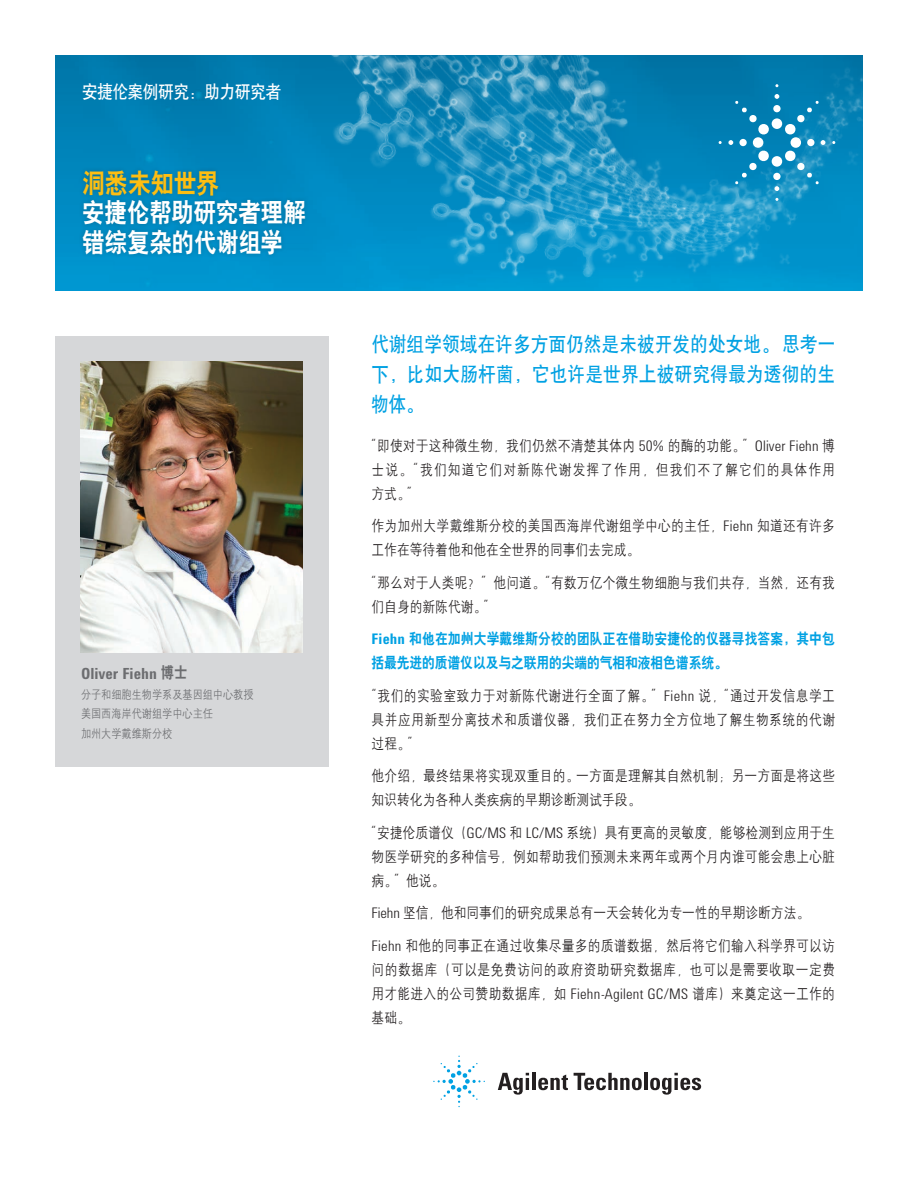
<style>
.page{position:relative;width:918px;height:1188px;background:#fff}
.page>*{position:absolute;margin:0;border:0;box-sizing:border-box;transform-origin:0 0}
.t1{font:27px "H Yb 2 gj";letter-spacing:-.005em;color:#fdbe12;scale:.85 1}
.t2{font:26.25px/29.2px "H Yb 2 gj";letter-spacing:.005em;color:#fff;scale:.85 1}
.t3{font:20.25px/30px "H Yb 1 gj";letter-spacing:.035em;color:#00a1e3;text-align:justify;scale:.85 1}
.t4{font:18px "H Yb 1 gj";color:#fff;scale:.85 1}
.t5{font:700 15.75px "Agilent Condensed CFF";color:#6c6d70}
.t6{font:15px/24px "H Yg 2 gj";letter-spacing:.015em;color:#231f20;text-align:justify;scale:.85 1}
.t7{font:15px/24px "H Yb 2 gj";letter-spacing:.01em;color:#00a1e3;scale:.85 1}
.t8{font:12px/19.5px "H Yg 2 gj";letter-spacing:-.005em;color:#6c6d70;scale:.85 1}
.s1{font-family:"H Yb 2 gj";font-weight:400}
.s2{font-family:"Agilent Condensed CFF";font-weight:300}
.s3{font-family:"Agilent Condensed CFF";font-weight:700}
</style>
<div class="page">
<div style="left:55px;top:336px;width:274px;height:430px;background:#d6d7d9"></div>
<img style="left:81px;top:362px;width:222px;height:290px">
<svg style="left:498px;top:1073px;width:31px;height:22px"></svg>
<hr style="left:532px;top:1073px;width:4px;height:17px;background:#231f20">
<svg style="left:538px;top:1075px;width:30px;height:15px"></svg>
<svg style="left:574px;top:1073px;width:68px;height:17px"></svg>
<hr style="left:644px;top:1073px;width:4px;height:17px;background:#231f20">
<svg style="left:650px;top:1073px;width:51px;height:22px"></svg>
<svg style="left:433px;top:1056px;width:52px;height:51px"></svg>
<img style="left:55px;top:55px;width:245px;height:236px">
<img style="left:300px;top:55px;width:563px;height:236px">
<div style="left:78px;top:166px;width:232px;height:93px;background:#231f20;opacity:.25"></div>
<p class="t4" style="left:82px;top:82px;width:235px">安捷伦案例研究：助力研究者</p>
<h1 class="t1" style="left:82px;top:170px;width:163px">洞悉未知世界</h1>
<h2 class="t2" style="left:82px;top:198px;width:265px">安捷伦帮助研究者理解错综复杂的代谢组学</h2>
<p class="t5" style="left:81px;top:661px;width:108px">Oliver Fiehn <span class="s1">博士</span></p>
<p class="t8" style="left:81px;top:684px;width:205px">分子和细胞生物学系及基因组中心教授美国西海岸代谢组学中心主任<br>加州大学戴维斯分校</p>
<h3 class="t3" style="left:372px;top:329px;width:547px">代谢组学领域在许多方面仍然是未被开发的处女地。思考一下，比如大肠杆菌，它也许是世界上被研究得最为透彻的生物体。</h3>
<p class="t6" style="left:372px;top:433px;width:547px;text-indent:-7px">“即使对于这种微生物，我们仍然不清楚其体内 <span class="s2">50%</span> 的酶的功能。”<span class="s2">Oliver Fiehn</span> 博士说。“我们知道它们对新陈代谢发挥了作用，但我们不了解它们的具体作用方式。”</p>
<p class="t6" style="left:372px;top:514px;width:547px">作为加州大学戴维斯分校的美国西海岸代谢组学中心的主任，<span class="s2">Fiehn</span> 知道还有许多工作在等待着他和他在全世界的同事们去完成。</p>
<p class="t6" style="left:372px;top:570px;width:547px;text-indent:-7px">“那么对于人类呢？”他问道。“有数万亿个微生物细胞与我们共存，当然，还有我们自身的新陈代谢。”</p>
<p class="t7" style="left:372px;top:627px;width:547px"><span class="s3">Fiehn</span> 和他在加州大学戴维斯分校的团队正在借助安捷伦的仪器寻找答案，其中包括最先进的质谱仪以及与之联用的尖端的气相和液相色谱系统。</p>
<p class="t6" style="left:372px;top:683px;width:547px;text-indent:-7px">“我们的实验室致力于对新陈代谢进行全面了解。”<span class="s2">Fiehn</span> 说，“通过开发信息学工具并应用新型分离技术和质谱仪器，我们正在努力全方位地了解生物系统的代谢过程。”</p>
<p class="t6" style="left:372px;top:764px;width:547px">他介绍，最终结果将实现双重目的。一方面是理解其自然机制；另一方面是将这些知识转化为各种人类疾病的早期诊断测试手段。</p>
<p class="t6" style="left:372px;top:820px;width:547px;text-indent:-7px">“安捷伦质谱仪（<span class="s2">GC/MS</span> 和 <span class="s2">LC/MS</span> 系统）具有更高的灵敏度，能够检测到应用于生物医学研究的多种信号，例如帮助我们预测未来两年或两个月内谁可能会患上心脏病。”他说。</p>
<p class="t6" style="left:372px;top:896px;width:547px;line-height:32.5px"><span class="s2">Fiehn</span> 坚信，他和同事们的研究成果总有一天会转化为专一性的早期诊断方法。<br><span class="s2">Fiehn</span> 和他的同事正在通过收集尽量多的质谱数据，然后将它们输入科学界可以访</p>
<p class="t6" style="left:372px;top:957px;width:547px">问的数据库（可以是免费访问的政府资助研究数据库，也可以是需要收取一定费用才能进入的公司赞助数据库，如 <span class="s2">Fiehn-Agilent GC/MS</span> 谱库）来奠定这一工作的基础。</p>
</div>
